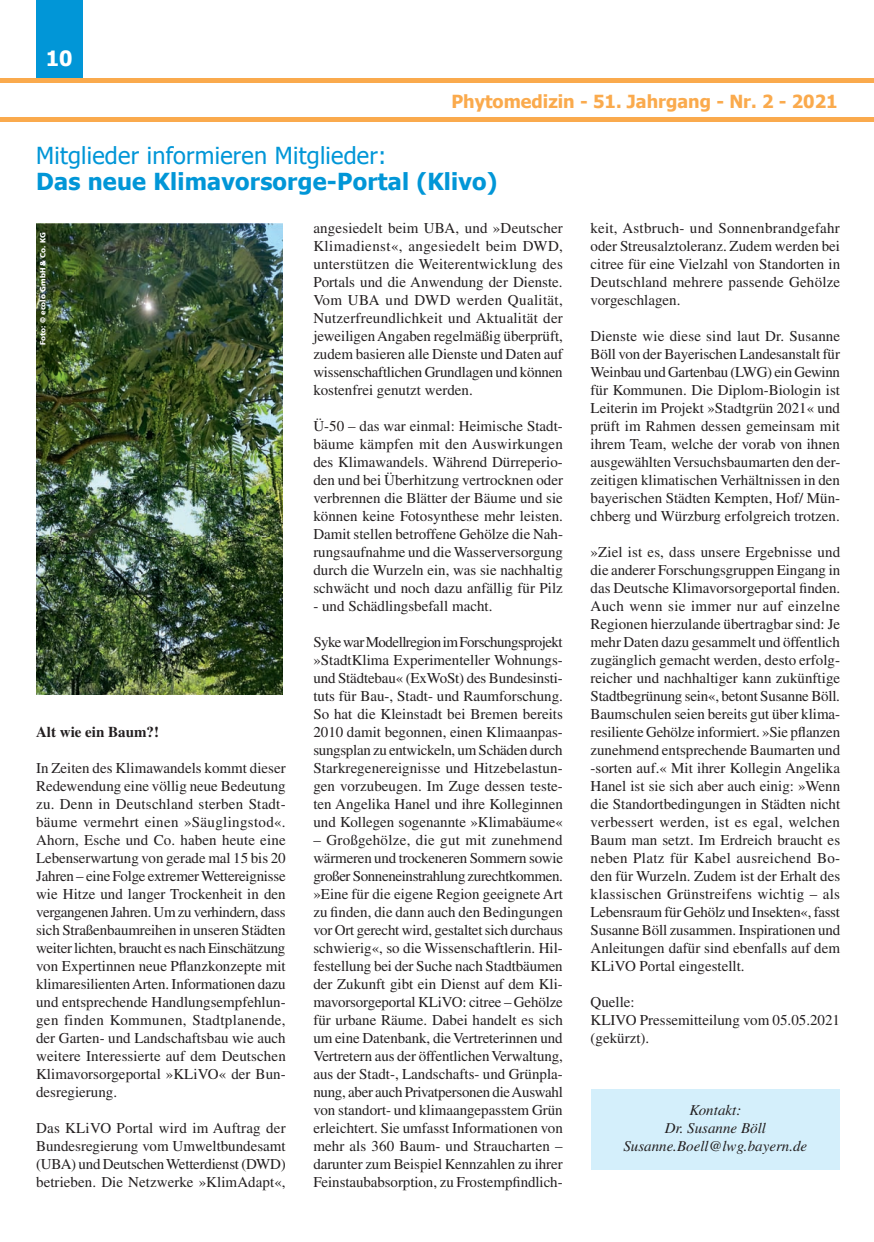
<style>
.page{position:relative;width:874px;height:1242px;background:#fff}
.page>*{position:absolute;margin:0;border:0;box-sizing:border-box;transform-origin:0 0}
.t1{font:700 23.4px "Tahoma";letter-spacing:.01em;color:#0196d7}
.t2{font:23.4px "Tahoma";letter-spacing:.01em;color:#0196d7}
.t3{font:700 21px "Tahoma";color:#fff}
.t4{font:700 18px "Tahoma";color:#faaa4d}
.t5{font:15px/18px "Times";color:#231f20;text-align:justify}
.t6{font:italic 15px/18px "Times";color:#231f20;text-align:center}
.t7{font:700 15px "Times";color:#231f20}
.t8{font:900 7.5px "Frutiger";color:#fff}
</style>
<div class="page">
<div style="left:591px;top:1088px;width:249px;height:81px;background:#d4effb"></div>
<div style="left:36px;top:0;width:46px;height:82px;background:#0196d7"></div>
<hr style="left:0;top:118px;width:874px;height:4px;background:#faaa4d">
<div style="left:0;top:78px;width:874px;height:5px;background:#faaa4d"></div>
<img style="left:36px;top:224px;width:247px;height:470px">
<h2 class="t3" style="left:46px;top:43px;width:28px">10</h2>
<p class="t4" style="left:451px;top:88px;width:388px">Phytomedizin - 51. Jahrgang - Nr. 2 - 2021</p>
<h1 class="t2" style="left:36px;top:140px;width:352px">Mitglieder informieren Mitglieder:</h1>
<h1 class="t1" style="left:36px;top:165px;width:463px">Das neue Klimavorsorge-Portal (Klivo)</h1>
<p class="t8" style="left:38px;top:345px;width:115px;rotate:-90deg">Foto: © ecolo GmbH &amp; Co. KG</p>
<p class="t7" style="left:36px;top:722px;width:124px">Alt wie ein Baum?!</p>
<p class="t5" style="left:36px;top:758px;width:251px">In Zeiten des Klimawandels kommt dieser Redewendung eine völlig neue Bedeutung zu. Denn in Deutschland sterben Stadt&shy;bäume vermehrt einen »Säuglingstod«.<br>Ahorn, Esche und Co. haben heute eine Lebenserwartung von gerade mal 15 bis 20<br>Jahren – eine Folge extremer Wettereignisse wie Hitze und langer Trockenheit in den vergangenen Jahren. Um zu verhindern, dass sich Straßenbaumreihen in unseren Städten weiter lichten, braucht es nach Einschätzung von Expertinnen neue Pflanzkonzepte mit klimaresilienten Arten. Informationen dazu und entsprechende Handlungsempfehlun&shy;gen finden Kommunen, Stadtplanende, der Garten- und Landschaftsbau wie auch weitere Interessierte auf dem Deutschen Klimavorsorgeportal »KLiVO« der Bun&shy;desregierung.</p>
<p class="t5" style="left:36px;top:1118px;width:251px">Das KLiVO Portal wird im Auftrag der Bundesregierung vom Umweltbundesamt (UBA) und Deutschen Wetterdienst (DWD) betrieben. Die Netzwerke »KlimAdapt«,</p>
<p class="t5" style="left:313px;top:218px;width:251px">angesiedelt beim UBA, und »Deutscher Klimadienst«, angesiedelt beim DWD, unterstützen die Weiterentwicklung des Portals und die Anwendung der Dienste.<br>Vom UBA und DWD werden Qualität, Nutzerfreundlichkeit und Aktualität der jeweiligen Angaben regelmäßig überprüft, zudem basieren alle Dienste und Daten auf wissenschaftlichen Grundlagen und können kostenfrei genutzt werden.</p>
<p class="t5" style="left:313px;top:416px;width:251px">Ü-50 – das war einmal: Heimische Stadt&shy;bäume kämpfen mit den Auswirkungen des Klimawandels. Während Dürreperio&shy;den und bei Überhitzung vertrocknen oder verbrennen die Blätter der Bäume und sie können keine Fotosynthese mehr leisten.<br>Damit stellen betroffene Gehölze die Nah&shy;rungsaufnahme und die Wasserversorgung durch die Wurzeln ein, was sie nachhaltig schwächt und noch dazu anfällig für Pilz</p>
<p class="t5" style="left:313px;top:596px;width:180px">- und Schädlingsbefall macht.</p>
<p class="t5" style="left:313px;top:632px;width:251px">Syke war Modellregion im Forschungsprojekt »StadtKlima Experimenteller Wohnungs&shy;und Städtebau« (ExWoSt) des Bundesinsti&shy;tuts für Bau-, Stadt- und Raumforschung.<br>So hat die Kleinstadt bei Bremen bereits 2010 damit begonnen, einen Klimaanpas&shy;sungsplan zu entwickeln, um Schäden durch Starkregenereignisse und Hitzebelastun&shy;gen vorzubeugen. Im Zuge dessen teste&shy;ten Angelika Hanel und ihre Kolleginnen und Kollegen sogenannte »Klimabäume«</p>
<p class="t5" style="left:313px;top:830px;width:251px">– Großgehölze, die gut mit zunehmend wärmeren und trockeneren Sommern sowie großer Sonneneinstrahlung zurechtkommen. »Eine für die eigene Region geeignete Art zu finden, die dann auch den Bedingungen vor Ort gerecht wird, gestaltet sich durchaus schwierig«, so die Wissenschaftlerin. Hil&shy;festellung bei der Suche nach Stadtbäumen der Zukunft gibt ein Dienst auf dem Kli&shy;mavorsorgeportal KLiVO: citree – Gehölze für urbane Räume. Dabei handelt es sich um eine Datenbank, die Vertreterinnen und Vertretern aus der öffentlichen Verwaltung, aus der Stadt-, Landschafts- und Grünpla&shy;nung, aber auch Privatpersonen die Auswahl von standort- und klimaangepasstem Grün erleichtert. Sie umfasst Informationen von mehr als 360 Baum- und Straucharten – darunter zum Beispiel Kennzahlen zu ihrer Feinstaubabsorption, zu Frostempfindlich-</p>
<p class="t5" style="left:590px;top:218px;width:251px">keit, Astbruch- und Sonnenbrandgefahr oder Streusalztoleranz. Zudem werden bei citree für eine Vielzahl von Standorten in Deutschland mehrere passende Gehölze vorgeschlagen.</p>
<p class="t5" style="left:590px;top:326px;width:251px">Dienste wie diese sind laut Dr. Susanne Böll von der Bayerischen Landesanstalt für Weinbau und Gartenbau (LWG) ein Gewinn für Kommunen. Die Diplom-Biologin ist Leiterin im Projekt »Stadtgrün 2021« und prüft im Rahmen dessen gemeinsam mit ihrem Team, welche der vorab von ihnen ausgewählten Versuchsbaumarten den der&shy;zeitigen klimatischen Verhältnissen in den bayerischen Städten Kempten, Hof/ Mün&shy;chberg und Würzburg erfolgreich trotzen.</p>
<p class="t5" style="left:590px;top:542px;width:251px">»Ziel ist es, dass unsere Ergebnisse und die anderer Forschungsgruppen Eingang in das Deutsche Klimavorsorgeportal finden.<br>Auch wenn sie immer nur auf einzelne Regionen hierzulande übertragbar sind: Je mehr Daten dazu gesammelt und öffentlich zugänglich gemacht werden, desto erfolg&shy;reicher und nachhaltiger kann zukünftige Stadtbegrünung sein«, betont Susanne Böll.<br>Baumschulen seien bereits gut über klima&shy;resiliente Gehölze informiert. »Sie pflanzen zunehmend entsprechende Baumarten und -sorten auf.« Mit ihrer Kollegin Angelika Hanel ist sie sich aber auch einig: »Wenn die Standortbedingungen in Städten nicht verbessert werden, ist es egal, welchen Baum man setzt. Im Erdreich braucht es neben Platz für Kabel ausreichend Bo&shy;den für Wurzeln. Zudem ist der Erhalt des klassischen Grünstreifens wichtig – als Lebensraum für Gehölz und Insekten«, fasst Susanne Böll zusammen. Inspirationen und Anleitungen dafür sind ebenfalls auf dem KLiVO Portal eingestellt.</p>
<p class="t5" style="left:590px;top:992px;width:251px;text-align:left">Quelle:<br>KLIVO Pressemitteilung vom 05.05.2021 (gekürzt).</p>
<p class="t6" style="left:623px;top:1100px;width:185px">Kontakt:<br>Dr. Susanne Böll<br>Susanne.Boell@lwg.bayern.de</p>
</div>
